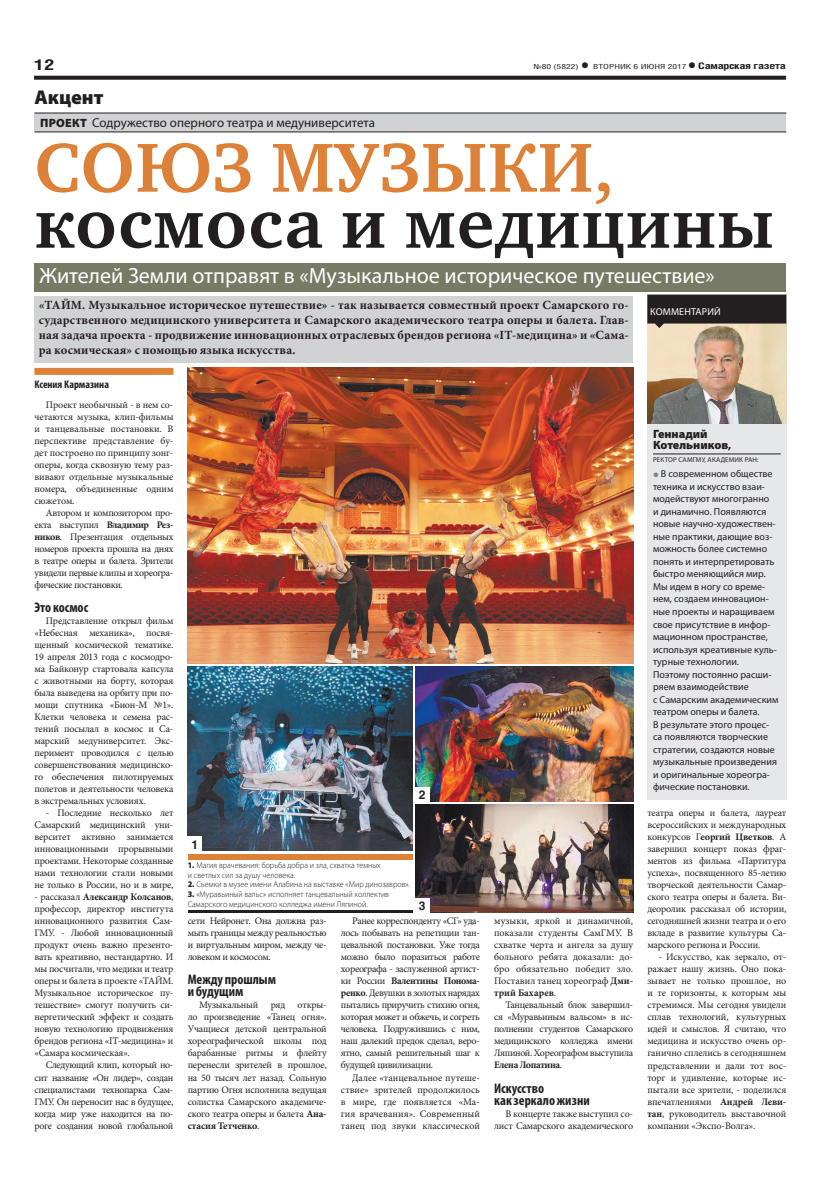
<style>
.page{position:relative;width:820px;height:1191px;background:#fff}
.page>*{position:absolute;margin:0;border:0;box-sizing:border-box;transform-origin:0 0}
.ЗАГОЛОВОК{font:700 71px/56px "Charter C";letter-spacing:.01em;color:#231f20}
.ПОДЗАГОЛОВОК{font:22px "Myriad Pro";color:#fff}
.рубрика{font:900 20px "Myriad Pro";color:#231f20}
.t1{font:700 15px "Helios Cond";color:#231f20;scale:1.4 1}
.ЗАГ_в_ТЕКСТЕ{font:700 condensed 14px/12px "Myriad Pro";color:#231f20}
.РУБРИКА{font:13px "Myriad Pro";color:#231f20}
.ОСНОВНОЙ{font:700 12.5px/15px "Minion Pro";letter-spacing:.01em;color:#231f20;text-align:justify}
.мнение_имя{font:900 12px/11px "Myriad Pro";color:#231f20}
.t2{font:700 12px "Helios";color:#231f20}
.АВТОР_цвет{font:700 condensed 11px "Myriad Pro";color:#231f20}
.t3{font:10px/12px "Minion Pro";letter-spacing:-.02em;color:#231f20;text-align:justify}
.мнение_текст{font:10px/12.5px "Myriad Pro";color:#231f20}
.t4{font:10px "Myriad Pro";letter-spacing:.02em;color:#fff}
.t5{font:700 9px "Helios Cond";letter-spacing:-.02em;color:#231f20;scale:1.4 1}
.фото_подпись{font:300 8.5px/9.5px "Myriad Pro";color:#231f20;scale:.95 1}
.t6{font:7px "Helios Cond";color:#231f20;scale:1.4 1}
.мнение_должность{font:7px "Myriad Pro";letter-spacing:.02em;color:#231f20}
.s1{font-weight:700;font-size:16px}
.s2{font-size:16px}
.s3{font-weight:900;font-size:12px}
.s4{color:#de8138}
.s5{font-weight:700}
.s6{font-weight:900}
.s7{font-weight:900;font-size:16px;color:#808285}
</style>
<div class="page">
<svg style="left:34px;top:76px;width:751px;height:4px;background:#322f2f"></svg>
<div style="left:34px;top:263px;width:752px;height:28px;background:#777a65"></div>
<div style="left:34px;top:113px;width:752px;height:19px;background:#d1d2d4"></div>
<hr style="left:34px;top:113px;width:752px;height:1px;background:#231f20">
<hr style="left:34px;top:132px;width:752px;height:1px;background:#231f20">
<div style="left:34px;top:368px;width:139px;height:7px;background:#de8138"></div>
<div style="left:34px;top:296px;width:599px;height:67px;background:#d1d2d4"></div>
<div style="left:188px;top:854px;width:224px;height:5px;background:#de8138"></div>
<hr style="left:188px;top:909px;width:224px;height:3px;background:#231f20">
<img style="left:188px;top:368px;width:445px;height:296px">
<img style="left:415px;top:666px;width:218px;height:136px">
<img style="left:415px;top:804px;width:218px;height:108px">
<img style="left:188px;top:666px;width:224px;height:185px">
<div style="left:647px;top:294px;width:139px;height:505px;background:#e6e7e9"></div>
<hr style="left:652px;top:454px;width:128px;height:1px;background:#231f20">
<img style="left:647px;top:328px;width:139px;height:96px">
<svg style="left:647px;top:295px;width:139px;height:33px;background:#3d3734"></svg>
<div style="left:188px;top:836px;width:14px;height:15px;background:#fff"></div>
<div style="left:415px;top:787px;width:14px;height:15px;background:#fff"></div>
<div style="left:415px;top:898px;width:14px;height:14px;background:#fff"></div>
<p class="t1" style="left:34px;top:55px;width:16px">12</p>
<p class="t6" style="left:533px;top:63px;width:111px">№80 (5822) <span class="s1">•</span> ВТОРНИК 6 ИЮНЯ 2017</p>
<p class="t5" style="left:687px;top:61px;width:72px"><span class="s2">•</span> Самарская газета</p>
<p class="рубрика" style="left:34px;top:86px;width:70px">Акцент</p>
<p class="РУБРИКА" style="left:40px;top:115px;width:336px"><span class="s3">ПРОЕКТ</span> Содружество оперного театра и медуниверситета</p>
<p class="ЗАГОЛОВОК" style="left:34px;top:141px;width:740px"><span class="s4">СОЮЗ МУЗЫКИ, </span>космоса и медицины</p>
<p class="ПОДЗАГОЛОВОК" style="left:39px;top:261px;width:676px">Жителей Земли отправят в «Музыкальное историческое путешествие»</p>
<p class="ОСНОВНОЙ" style="left:39px;top:298px;width:591px">«ТАЙМ. Музыкальное историческое путешествие» - так называется совместный проект Самарского го&shy;сударственного медицинского университета и Самарского академического театра оперы и балета. Глав&shy;ная задача проекта - продвижение инновационных отраслевых брендов региона «IT-медицина» и «Сама&shy;ра космическая» с помощью языка искусства.</p>
<p class="t4" style="left:650px;top:305px;width:72px">КОММЕНТАРИЙ</p>
<p class="АВТОР_цвет" style="left:34px;top:378px;width:76px">Ксения Кармазина</p>
<p class="t3" style="left:34px;top:399px;width:140px;text-indent:11px">Проект необычный - в нем со&shy;четаются музыка, клип-фильмы и танцевальные постановки. В перспективе представление бу&shy;дет построено по принципу зонг&shy;оперы, когда сквозную тему раз&shy;вивают отдельные музыкальные номера, объединенные одним сюжетом.</p>
<p class="t3" style="left:34px;top:507px;width:140px;text-indent:11px">Автором и композитором про&shy;екта выступил <span class="s5">Владимир Рез&shy;ников</span>. Презентация отдельных номеров проекта прошла на днях в театре оперы и балета. Зрители увидели первые клипы и хореогра&shy;фические постановки.</p>
<p class="ЗАГ_в_ТЕКСТЕ" style="left:34px;top:601px;width:55px">Это космос</p>
<p class="t3" style="left:34px;top:615px;width:140px;text-indent:11px">Представление открыл фильм «Небесная механика», посвя&shy;щенный космической тематике.<br>19 апреля 2013 года с космодро&shy;ма Байконур стартовала капсула с животными на борту, которая была выведена на орбиту при по&shy;мощи спутника «Бион-М №1».<br>Клетки человека и семена рас&shy;тений посылал в космос и Са&shy;марский медуниверситет. Экс&shy;перимент проводился с целью совершенствования медицинско&shy;го обеспечения пилотируемых полетов и деятельности человека в экстремальных условиях.</p>
<p class="t3" style="left:34px;top:807px;width:140px;text-indent:11px">- Последние несколько лет Самарский медицинский уни&shy;верситет активно занимается инновационными прорывными проектами. Некоторые созданные нами технологии стали новыми не только в России, но и в мире,</p>
<p class="t3" style="left:34px;top:891px;width:140px">- рассказал <span class="s5">Александр Колсанов</span>, профессор, директор института инновационного развития Сам-ГМУ. - Любой инновационный продукт очень важно презенто&shy;вать креативно, нестандартно. И мы посчитали, что медики и театр оперы и балета в проекте «ТАЙМ.<br>Музыкальное историческое пу&shy;тешествие» смогут получить си&shy;нергетический эффект и создать новую технологию продвижения брендов региона «IT-медицина» и «Самара космическая».</p>
<p class="t3" style="left:34px;top:1059px;width:140px;text-indent:11px">Следующий клип, который но&shy;сит название «Он лидер», создан специалистами технопарка Сам-ГМУ. Он переносит нас в будущее, когда мир уже находится на по&shy;роге создания новой глобальной</p>
<p class="t2" style="left:419px;top:788px;width:8px">2</p>
<p class="t2" style="left:191px;top:837px;width:8px">1</p>
<p class="фото_подпись" style="left:188px;top:860px;width:205px"><span class="s6">1.</span> Магия врачевания: борьба добра и зла, схватка темных и светлых сил за душу человека.</p>
<p class="фото_подпись" style="left:188px;top:879px;width:235px"><span class="s6">2.</span> Съемки в музее имени Алабина на выставке «Мир динозавров».</p>
<p class="фото_подпись" style="left:188px;top:889px;width:213px"><span class="s6">3.</span> «Муравьиный вальс» исполняет танцевальный коллектив<br>Самарского медицинского колледжа имени Ляпиной.</p>
<p class="t2" style="left:419px;top:898px;width:8px">3</p>
<p class="t3" style="left:188px;top:915px;width:140px">сети Нейронет. Она должна раз&shy;мыть границы между реальностью и виртуальным миром, между че&shy;ловеком и космосом.</p>
<p class="ЗАГ_в_ТЕКСТЕ" style="left:188px;top:973px;width:90px">Между прошлым и будущим</p>
<p class="t3" style="left:188px;top:999px;width:140px;text-indent:11px">Музыкальный ряд откры&shy;ло произведение «Танец огня».<br>Учащиеся детской центральной хореографической школы под барабанные ритмы и флейту перенесли зрителей в прошлое, на 50 тысяч лет назад. Сольную партию Огня исполнила ведущая солистка Самарского академиче&shy;ского театра оперы и балета <span class="s5">Ана&shy;стасия Тетченко</span>.</p>
<p class="t3" style="left:341px;top:915px;width:140px;text-indent:11px">Ранее корреспонденту «СГ» уда&shy;лось побывать на репетиции тан&shy;цевальной постановки. Уже тогда можно было поразиться работе хореографа - заслуженной артист&shy;ки России <span class="s5">Валентины Понома&shy;ренко</span>. Девушки в золотых нарядах пытались приручить стихию огня, которая может и обжечь, и согреть человека. Подружившись с ним, наш далекий предок сделал, веро&shy;ятно, самый решительный шаг к будущей цивилизации.</p>
<p class="t3" style="left:341px;top:1071px;width:140px;text-indent:11px">Далее «танцевальное путеше&shy;ствие» зрителей продолжилось в мире, где появляется «Ма&shy;гия врачевания». Современный танец под звуки классической</p>
<p class="t3" style="left:494px;top:915px;width:140px">музыки, яркой и динамичной, показали студенты СамГМУ. В схватке черта и ангела за душу больного ребята доказали: до&shy;бро обязательно победит зло.<br>Поставил танец хореограф <span class="s5">Дми&shy;трий Бахарев</span>.</p>
<p class="t3" style="left:494px;top:999px;width:140px;text-indent:11px">Танцевальный блок завершил&shy;ся «Муравьиным вальсом» в ис&shy;полнении студентов Самарского медицинского колледжа имени Ляпиной. Хореографом выступила <span class="s5">Елена Лопатина</span>.</p>
<p class="ЗАГ_в_ТЕКСТЕ" style="left:494px;top:1081px;width:97px">Искусство<br>как зеркало жизни</p>
<p class="t3" style="left:494px;top:1107px;width:140px;text-align:right">В концерте также выступил со&shy;лист Самарского академического</p>
<p class="мнение_имя" style="left:652px;top:429px;width:80px">Геннадий<br>Котельников<span class="s5">,</span></p>
<p class="мнение_должность" style="left:652px;top:455px;width:107px">РЕКТОР САМГМУ, АКАДЕМИК РАН:</p>
<p class="мнение_текст" style="left:652px;top:468px;width:127px"><span class="s7">•</span> В современном обществе техника и искусство взаи&shy;модействуют многогранно<br>и динамично. Появляются новые научно-художествен&shy;ные практики, дающие воз&shy;можность более системно понять и интерпретировать быстро меняющийся мир.<br>Мы идем в ногу со време&shy;нем, создаем инновацион&shy;ные проекты и наращиваем свое присутствие в инфор&shy;мационном пространстве, используя креативные куль&shy;турные технологии.<br>Поэтому постоянно расши&shy;ряем взаимодействие<br>с Самарским академическим театром оперы и балета.<br>В результате этого процес&shy;са появляются творческие стратегии, создаются новые музыкальные произведения и оригинальные хореогра&shy;фические постановки.</p>
<p class="t3" style="left:647px;top:807px;width:140px">театра оперы и балета, лауреат всероссийских и международных конкурсов Г<span class="s5">еоргий Цветков</span>. А завершил концерт показ фраг&shy;ментов из фильма «Партитура успеха», посвященного 85-летию творческой деятельности Самар&shy;ского театра оперы и балета. Ви&shy;деоролик рассказал об истории, сегодняшней жизни театра и о его вкладе в развитие культуры Са&shy;марского региона и России.</p>
<p class="t3" style="left:647px;top:951px;width:140px;text-indent:11px">- Искусство, как зеркало, от&shy;ражает нашу жизнь. Оно пока&shy;зывает не только прошлое, но и те горизонты, к которым мы стремимся. Мы сегодня увидели сплав технологий, культурных идей и смыслов. Я считаю, что медицина и искусство очень ор&shy;ганично сплелись в сегодняшнем представлении и дали тот вос&shy;торг и удивление, которые ис&shy;пытали все зрители, - поделился впечатлениями <span class="s5">Андрей Леви&shy;тан</span>, руководитель выставочной компании «Экспо-Волга».</p>
</div>
